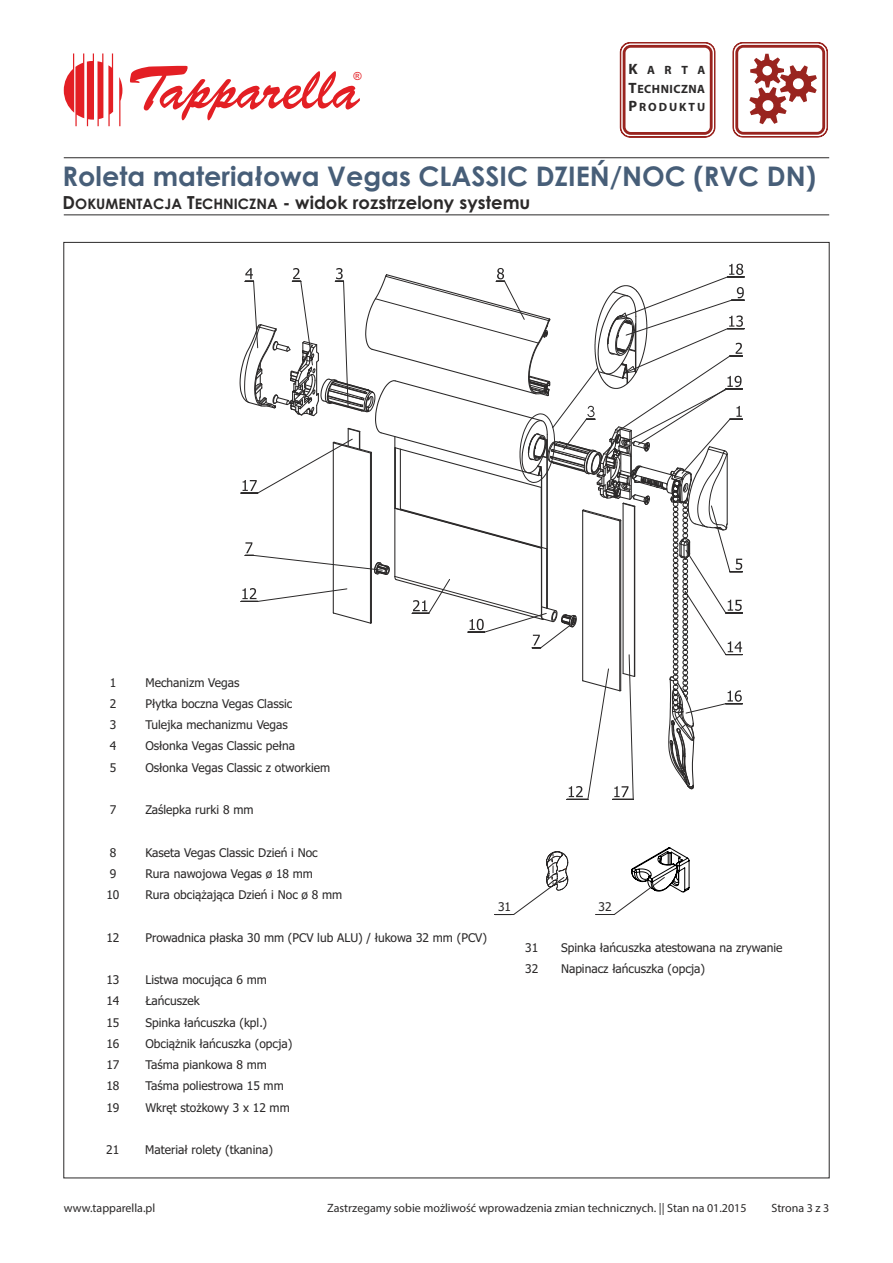
<style>
.page{position:relative;width:893px;height:1263px;background:#fff}
.page>*{position:absolute;margin:0;border:0;box-sizing:border-box;transform-origin:0 0}
.t1{font:700 27px "Century Gothic";color:#475e78}
.t2{font:700 18px "Century Gothic";color:#2b2929}
.t3{font:12px "Tahoma";color:#2b2929}
.t4{font:12px "Myriad Pro";color:#2b2929}
.t5{font:700 12px/18.6px "Myriad Pro";letter-spacing:.155em;color:#2b2929;text-align:justify}
.t6{font:11.1px "Arial";color:#e31f24}
.s1{font-size:15px}
.s2{font-size:14.4px}
</style>
<div class="page">
<svg style="left:239px;top:264px;width:505px;height:536px"></svg>
<hr style="left:64px;top:214px;width:765px;height:1px;background:#2b2929">
<hr style="left:64px;top:157px;width:765px;height:1px;background:#2b2929">
<svg style="left:495px;top:851px;width:73px;height:64px"></svg>
<svg style="left:595px;top:847px;width:95px;height:68px"></svg>
<svg style="left:130px;top:65px;width:230px;height:55px"></svg>
<svg style="left:64px;top:53px;width:58px;height:73px"></svg>
<svg style="left:620px;top:42px;width:95px;height:96px"></svg>
<svg style="left:733px;top:42px;width:95px;height:95px"></svg>
<p class="t6" style="left:353px;top:72px;width:10px">®</p>
<p class="t5" style="left:629px;top:62px;width:78px"><span class="s1">K</span>ARTA <span class="s1">T</span>ECHNICZNA <span class="s1">P</span>RODUKTU</p>
<h1 class="t1" style="left:63px;top:165px;width:755px">Roleta materiałowa Vegas CLASSIC DZIEŃ/NOC (RVC DN)</h1>
<h2 class="t2" style="left:63px;top:196px;width:469px">D<span class="s2">OKUMENTACJA</span> T<span class="s2">ECHNICZNA</span> - widok rozstrzelony systemu</h2>
<p class="t3" style="left:110px;top:677px;width:8px">1</p>
<p class="t3" style="left:145px;top:677px;width:95px">Mechanizm Vegas</p>
<p class="t3" style="left:110px;top:699px;width:8px">2</p>
<p class="t3" style="left:145px;top:699px;width:148px">Płytka boczna Vegas Classic</p>
<p class="t3" style="left:110px;top:720px;width:8px">3</p>
<p class="t3" style="left:145px;top:720px;width:144px">Tulejka mechanizmu Vegas</p>
<p class="t3" style="left:110px;top:741px;width:8px">4</p>
<p class="t3" style="left:145px;top:741px;width:151px">Osłonka Vegas Classic pełna</p>
<p class="t3" style="left:110px;top:762px;width:8px">5</p>
<p class="t3" style="left:145px;top:762px;width:186px">Osłonka Vegas Classic z otworkiem</p>
<p class="t3" style="left:110px;top:805px;width:8px">7</p>
<p class="t3" style="left:145px;top:805px;width:110px">Zaślepka rurki 8 mm</p>
<p class="t3" style="left:110px;top:847px;width:8px">8</p>
<p class="t3" style="left:145px;top:847px;width:174px">Kaseta Vegas Classic Dzień i Noc</p>
<p class="t3" style="left:110px;top:869px;width:8px">9</p>
<p class="t3" style="left:145px;top:869px;width:169px">Rura nawojowa Vegas ø 18 mm</p>
<p class="t3" style="left:106px;top:890px;width:15px">10</p>
<p class="t3" style="left:145px;top:890px;width:198px">Rura obciążająca Dzień i Noc ø 8 mm</p>
<p class="t3" style="left:106px;top:932px;width:15px">12</p>
<p class="t3" style="left:145px;top:932px;width:343px">Prowadnica płaska 30 mm (PCV lub ALU) / łukowa 32 mm (PCV)</p>
<p class="t3" style="left:106px;top:975px;width:15px">13</p>
<p class="t3" style="left:145px;top:975px;width:123px">Listwa mocująca 6 mm</p>
<p class="t3" style="left:106px;top:996px;width:15px">14</p>
<p class="t3" style="left:145px;top:996px;width:56px">Łańcuszek</p>
<p class="t3" style="left:106px;top:1017px;width:15px">15</p>
<p class="t3" style="left:145px;top:1017px;width:123px">Spinka łańcuszka (kpl.)</p>
<p class="t3" style="left:106px;top:1039px;width:15px">16</p>
<p class="t3" style="left:145px;top:1039px;width:149px">Obciążnik łańcuszka (opcja)</p>
<p class="t3" style="left:106px;top:1060px;width:15px">17</p>
<p class="t3" style="left:145px;top:1060px;width:123px">Taśma piankowa 8 mm</p>
<p class="t3" style="left:106px;top:1081px;width:15px">18</p>
<p class="t3" style="left:145px;top:1081px;width:140px">Taśma poliestrowa 15 mm</p>
<p class="t3" style="left:106px;top:1102px;width:15px">19</p>
<p class="t3" style="left:145px;top:1102px;width:146px">Wkręt stożkowy 3 x 12 mm</p>
<p class="t3" style="left:106px;top:1145px;width:15px">21</p>
<p class="t3" style="left:145px;top:1145px;width:129px">Materiał rolety (tkanina)</p>
<p class="t3" style="left:498px;top:902px;width:15px">31</p>
<p class="t3" style="left:599px;top:902px;width:15px">32</p>
<p class="t3" style="left:561px;top:942px;width:223px">Spinka łańcuszka atestowana na zrywanie</p>
<p class="t3" style="left:525px;top:964px;width:15px">32</p>
<p class="t3" style="left:561px;top:964px;width:146px">Napinacz łańcuszka (opcja)</p>
<p class="t3" style="left:525px;top:942px;width:15px">31</p>
<p class="t4" style="left:64px;top:1203px;width:93px">www.tapparella.pl</p>
<p class="t4" style="left:327px;top:1203px;width:421px">Zastrzegamy sobie możliwość wprowadzenia zmian technicznych. || Stan na 01.2015</p>
<p class="t4" style="left:771px;top:1203px;width:59px">Strona 3 z 3</p>
</div>
